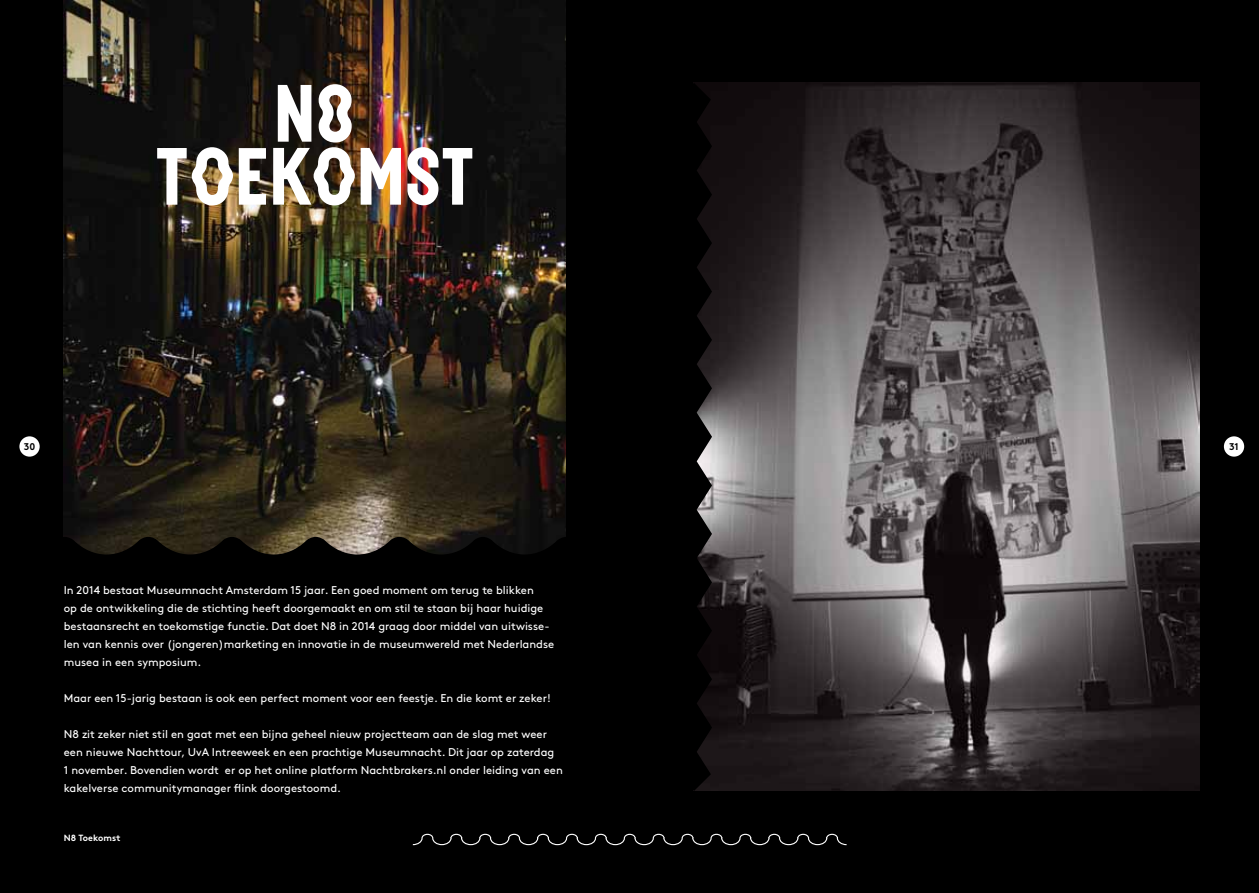
<style>
.page{position:relative;width:1259px;height:893px;background:#000}
.page>*{position:absolute;margin:0;border:0;box-sizing:border-box;transform-origin:0 0}
.t1{font:72px/63px "N8";color:#fff;text-align:center}
.t2{font:11.25px/18px "Brown";color:#fff}
.t3{font:700 9.75px "Brown";color:#000}
.t4{font:700 9px "Brown";color:#fff}
</style>
<div class="page">
<div style="left:19px;top:436px;width:21px;height:21px;background:#fff;border-radius:50%"></div>
<div style="left:1224px;top:436px;width:20px;height:21px;background:#fff;border-radius:50%"></div>
<svg style="left:412px;top:833px;width:435px;height:13px"></svg>
<img style="left:64px;top:0;width:502px;height:537px">
<img style="left:712px;top:83px;width:487px;height:708px">
<svg style="left:693px;top:83px;width:19px;height:708px"></svg>
<svg style="left:69px;top:537px;width:493px;height:18px"></svg>
<h1 class="t1" style="left:154px;top:83px;width:322px">N8<br>TOEKOMST</h1>
<p class="t3" style="left:24px;top:438px;width:13px">30</p>
<p class="t3" style="left:1229px;top:438px;width:11px">31</p>
<p class="t2" style="left:64px;top:580px;width:492px">In 2014 bestaat Museumnacht Amsterdam 15 jaar. Een goed moment om terug te blikken<br>op de ontwikkeling die de stichting heeft doorgemaakt en om stil te staan bij haar huidige bestaansrecht en toekomstige functie. Dat doet N8 in 2014 graag door middel van uitwisse&shy;len van kennis over (jongeren)marketing en innovatie in de museumwereld met Nederlandse musea in een symposium.</p>
<p class="t2" style="left:64px;top:688px;width:488px">Maar een 15-jarig bestaan is ook een perfect moment voor een feestje. En die komt er zeker!</p>
<p class="t2" style="left:64px;top:724px;width:500px">N8 zit zeker niet stil en gaat met een bijna geheel nieuw projectteam aan de slag met weer een nieuwe Nachttour, UvA Intreeweek en een prachtige Museumnacht. Dit jaar op zaterdag<br>1 november. Bovendien wordt er op het online platform Nachtbrakers.nl onder leiding van een kakelverse communitymanager flink doorgestoomd.</p>
<p class="t4" style="left:64px;top:830px;width:58px">N8 Toekomst</p>
</div>
